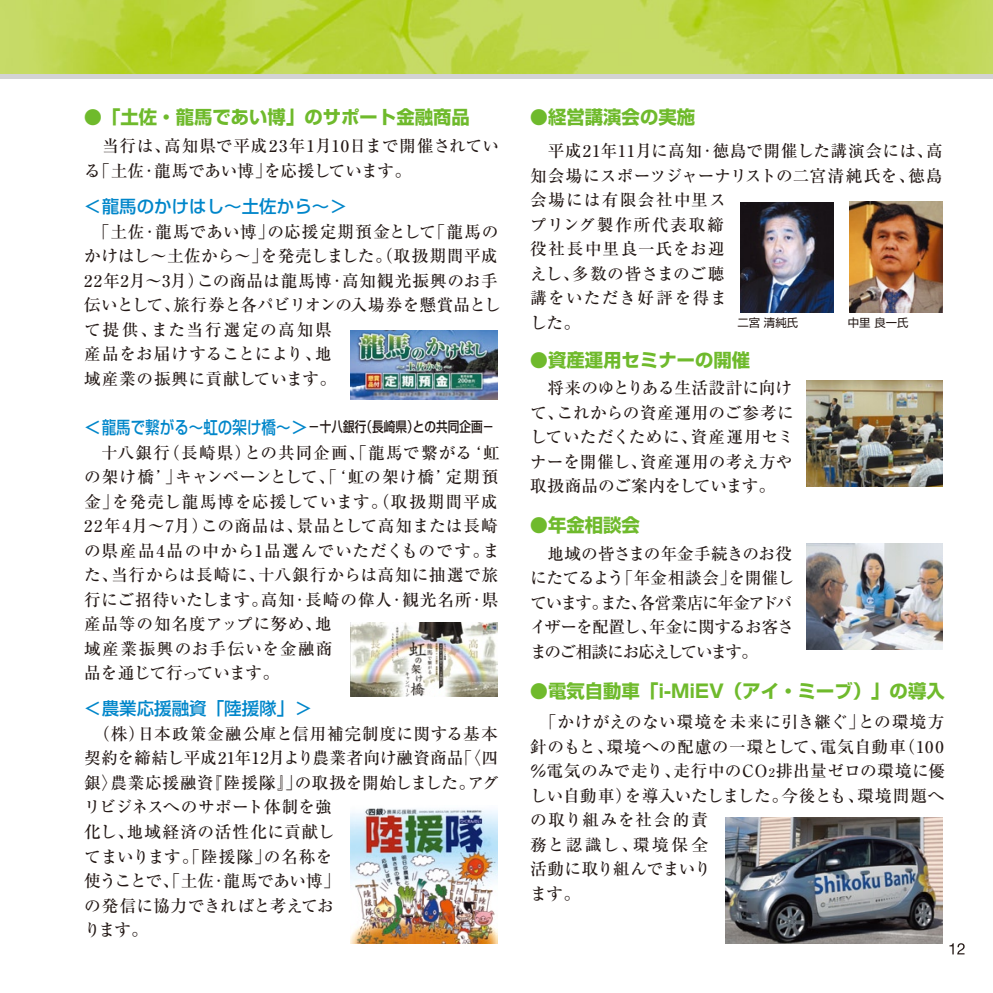
<style>
.page{position:relative;width:993px;height:993px;background:#fff}
.page>*{position:absolute;margin:0;border:0;box-sizing:border-box;transform-origin:0 0}
.t1{font:700 18.38px "Shin Go";color:#6fba2c}
.t2{font:500 17.5px "Shin Go";color:#0086ca}
.t3{font:500 16.62px/24.5px "Ryumin";letter-spacing:.025em;color:#231815}
.t4{font:500 16.62px/24.5px "Ryumin";letter-spacing:.045em;color:#231815}
.t5{font:500 16.62px/24.5px "Ryumin";letter-spacing:.05em;color:#231815}
.t6{font:500 16.62px/24.5px "Ryumin";letter-spacing:-.05em;color:#231815}
.t7{font:500 16.62px/24.5px "Ryumin";letter-spacing:.005em;color:#231815}
.t8{font:500 14px "Shin Go";color:#231815;scale:.83 1}
.t9{font:11.38px "Shin Go";color:#231815}
.s1{font-size:17.5px;color:#0086ca}
.s2{font-size:12.25px}
</style>
<div class="page">
<img style="left:849px;top:202px;width:93px;height:111px">
<img style="left:740px;top:202px;width:93px;height:111px">
<img style="left:806px;top:380px;width:136px;height:106px">
<img style="left:806px;top:543px;width:136px;height:106px">
<img style="left:725px;top:817px;width:217px;height:125px">
<img style="left:350px;top:330px;width:147px;height:69px">
<img style="left:350px;top:622px;width:148px;height:74px">
<img style="left:350px;top:808px;width:147px;height:134px">
<img style="left:0;top:0;width:992px;height:74px">
<div style="left:0;top:74px;width:992px;height:5px;background:#d3d3d4"></div>
<svg style="left:949px;top:943px;width:15px;height:11px"></svg>
<p class="t1" style="left:84px;top:105px;width:387px">●「土佐・龍馬であい博」のサポート金融商品</p>
<p class="t3" style="left:84px;top:133px;width:416px">　当行は、高知県で平成23年1月10日まで開催されている「土佐・龍馬であい博」を応援しています。</p>
<p class="t2" style="left:84px;top:195px;width:264px">＜龍馬のかけはし～土佐から～＞</p>
<p class="t3" style="left:84px;top:219px;width:418px;text-indent:9px">「土佐・龍馬であい博」の応援定期預金として「龍馬のかけはし～土佐から～」を発売しました。（取扱期間平成<br>22年2月～3月）この商品は龍馬博・高知観光振興のお手伝いとして、旅行券と各パビリオンの入場券を懸賞品として提供、また当行選定の高知県<br>産品をお届けすることにより、地<br>域産業の振興に貢献しています。</p>
<p class="t8" style="left:84px;top:418px;width:495px"><span class="s1">＜龍馬で繋がる～虹の架け橋～＞</span>－十八銀行（長崎県）との共同企画－</p>
<p class="t4" style="left:84px;top:439px;width:417px;text-indent:17px">十八銀行（長崎県）との共同企画、「龍馬で繋がる‘虹の架け橋’」キャンペーンとして、「‘虹の架け橋’定期預金」を発売し龍馬博を応援しています。（取扱期間平成<br>22年4月～7月）この商品は、景品として高知または長崎の県産品4品の中から1品選んでいただくものです。また、当行からは長崎に、十八銀行からは高知に抽選で旅行にご招待いたします。高知・長崎の偉人・観光名所・県産品等の知名度アップに努め、地<br>域産業振興のお手伝いを金融商<br>品を通じて行っています。</p>
<p class="t2" style="left:84px;top:697px;width:229px">＜農業応援融資「陸援隊」＞</p>
<p class="t3" style="left:84px;top:720px;width:416px;text-indent:9px">（株）日本政策金融公庫と信用補完制度に関する基本契約を締結し平成21年12月より農業者向け融資商品「〈四銀〉農業応援融資『陸援隊』」の取扱を開始しました。アグリビジネスへのサポート体制を強<br>化し、地域経済の活性化に貢献し<br>てまいります。「陸援隊」の名称を<br>使うことで、「土佐・龍馬であい博」<br>の発信に協力できればと考えてお<br>ります。</p>
<p class="t1" style="left:529px;top:105px;width:167px">●経営講演会の実施</p>
<p class="t5" style="left:530px;top:138px;width:414px">　平成21年11月に高知・徳島で開催した講演会には、高知会場にスポーツジャーナリストの二宮清純氏を、徳島会場には有限会社中里ス<br>プリング製作所代表取締<br>役社長中里良一氏をお迎<br>えし、多数の皆さまのご聴<br>講をいただき好評を得ま<br>した。</p>
<p class="t9" style="left:737px;top:315px;width:62px">二宮 清純氏</p>
<p class="t9" style="left:847px;top:315px;width:62px">中里 良一氏</p>
<p class="t1" style="left:529px;top:347px;width:222px">●資産運用セミナーの開催</p>
<p class="t7" style="left:530px;top:375px;width:265px">　将来のゆとりある生活設計に向けて、これからの資産運用のご参考にしていただくために、資産運用セミナーを開催し、資産運用の考え方や取扱商品のご案内をしています。</p>
<p class="t1" style="left:529px;top:512px;width:112px">●年金相談会</p>
<p class="t6" style="left:530px;top:541px;width:265px;text-indent:17px">地域の皆さまの年金手続きのお役にたてるよう「年金相談会」を開催しています。また、各営業店に年金アドバイザーを配置し、年金に関するお客さまのご相談にお応えしています。</p>
<p class="t1" style="left:529px;top:678px;width:416px">●電気自動車「i-MiEV（アイ・ミーブ）」の導入</p>
<p class="t3" style="left:530px;top:709px;width:416px">　「かけがえのない環境を未来に引き継ぐ」との環境方針のもと、環境への配慮の一環として、電気自動車（100％電気のみで走り、走行中のCO<span class="s2">2</span>排出量ゼロの環境に優しい自動車）を導入いたしました。今後とも、環境問題への取り組みを社会的責<br>務と認識し、環境保全<br>活動に取り組んでまいり<br>ます。</p>
</div>
